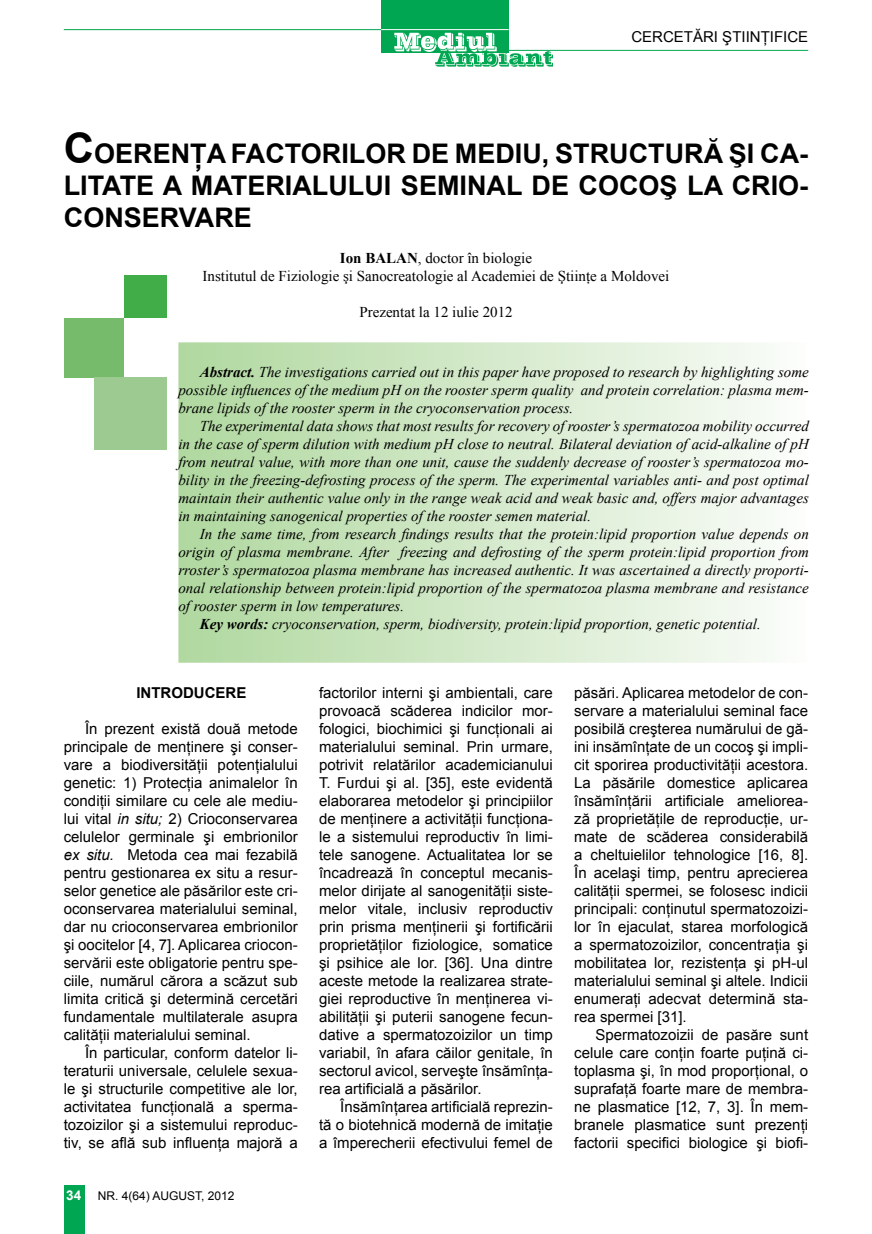
<style>
.page{position:relative;width:872px;height:1234px;background:#fff}
.page>*{position:absolute;margin:0;border:0;box-sizing:border-box;transform-origin:0 0}
.t1{font:700 27px "Arial";color:#000}
.t2{font:15px/18px "Arial";color:#000;text-align:justify}
.t3{font:italic 15px/18px "Times New Roman";color:#000;text-align:justify}
.t4{font:15px/18px "Times New Roman";color:#000;text-align:center}
.t5{font:700 15px "Arial";color:#000}
.t6{font:12px "Arial";color:#000}
.s1{font-size:42px}
.s2{font-weight:700}
.s3{font-style:italic}
.s4{font-weight:700;font-size:13.5px;color:#fff}
</style>
<div class="page">
<div style="left:64px;top:1185px;width:21px;height:48px;background:#00a651"></div>
<div style="left:381px;top:0;width:128px;height:53px;background:#00a651"></div>
<hr style="left:487px;top:50px;width:321px;height:1px;background:#00a651">
<hr style="left:64px;top:29px;width:317px;height:1px;background:#00a651">
<svg style="left:394px;top:33px;width:159px;height:34px"></svg>
<hr style="left:381px;top:29px;width:127px;height:1px;background:#fff">
<div style="left:124px;top:275px;width:42px;height:43px;background:#41ad49"></div>
<svg style="left:178px;top:342px;width:587px;height:320px;background:#d2e8c9"></svg>
<div style="left:64px;top:318px;width:59px;height:60px;background:#76bb6b"></div>
<div style="left:94px;top:377px;width:73px;height:73px;background:#9cca91"></div>
<p class="t2" style="left:631px;top:28px;width:12px">cercet</p>
<p class="t2" style="left:693px;top:28px;width:38px">ări ştiin</p>
<p class="t2" style="left:760px;top:28px;width:18px">ţifice</p>
<h1 class="t1" style="left:64px;top:135px;width:51px"><span class="s1">C</span>OERENŢA</h1>
<h1 class="t1" style="left:231px;top:135px;width:73px">FACTORILOR</h1>
<h1 class="t1" style="left:412px;top:135px;width:82px">DE MEDIU</h1>
<h1 class="t1" style="left:542px;top:135px;width:50px">, STRU</h1>
<h1 class="t1" style="left:628px;top:135px;width:40px">CTURĂ</h1>
<h1 class="t1" style="left:729px;top:135px;width:81px">ŞI CA-</h1>
<h1 class="t1" style="left:64px;top:168px;width:16px">LITATE</h1>
<h1 class="t1" style="left:163px;top:168px;width:68px">A MATERIALULUI</h1>
<h1 class="t1" style="left:401px;top:168px;width:75px">SEMINAL</h1>
<h1 class="t1" style="left:531px;top:168px;width:278px">DE COCOŞ LA CRIO-</h1>
<h1 class="t1" style="left:64px;top:200px;width:97px">CONSERVARE</h1>
<p class="t4" style="left:203px;top:249px;width:468px"><span class="s2">Ion BALAN</span>, doctor în biologie<br>Institutul de Fiziologie şi Sanocreatologie al Academiei de Ştiinţe a Moldovei</p>
<p class="t4" style="left:359px;top:303px;width:155px">Prezentat la 12 iulie 2012</p>
<p class="t3" style="left:178px;top:362px;width:632px;text-indent:21px"><span class="s2">Abstract.</span> The investigations carried out in this paper have proposed to research by highlighting some possible influences of the medium pH on the rooster sperm quality and protein correlation: plasma mem&shy;brane lipids of the rooster sperm in the cryoconservation process.</p>
<p class="t3" style="left:178px;top:416px;width:632px;text-indent:21px">The experimental data shows that most results for recovery of rooster’s spermatozoa mobility occurred in the case of sperm dilution with medium pH close to neutral. Bilateral deviation of acid-alkaline of pH from neutral value, with more than one unit, cause the suddenly decrease of rooster’s spermatozoa mo&shy;bility in the freezing-defrosting process of the sperm. The experimental variables anti- and post optimal maintain their authentic value only in the range weak acid and weak basic and, offers major advantages in maintaining sanogenical properties of the rooster semen material.</p>
<p class="t3" style="left:200px;top:524px;width:610px">In the same time, from research findings results that the protein:lipid proportion value depends on</p>
<p class="t3" style="left:178px;top:542px;width:632px">origin of plasma membrane. After freezing and defrosting of the sperm protein:lipid proportion from</p>
<p class="t3" style="left:178px;top:560px;width:632px">rroster’s spermatozoa plasma membrane has increased authentic. It was ascertained a directly proporti-</p>
<p class="t3" style="left:178px;top:578px;width:632px">onal relationship between protein:lipid proportion of the spermatozoa plasma membrane and resistance</p>
<p class="t3" style="left:178px;top:596px;width:227px">of rooster sperm in low temperatures.</p>
<p class="t3" style="left:200px;top:614px;width:562px"><span class="s2">Key words:</span> cryoconservation, sperm, biodiversity, protein:lipid proportion, genetic potential.</p>
<p class="t5" style="left:136px;top:682px;width:11px">INTRODU</p>
<p class="t5" style="left:205px;top:682px;width:22px">CERE</p>
<p class="t2" style="left:64px;top:720px;width:235px;text-indent:21px">În prezent există două metode principale de menţinere şi conser&shy;vare a biodiversităţii potenţialului genetic: 1) Protecţia animalelor în condiţii similare cu cele ale mediu&shy;lui vital <span class="s3">in situ;</span> 2) Crioconservarea celulelor germinale şi embrionilor <span class="s3">ex situ.</span> Metoda cea mai fezabilă pentru gestionarea ex situ a resur&shy;selor genetice ale păsărilor este cri&shy;oconservarea materialului seminal, dar nu crioconservarea embrionilor şi oocitelor [4, 7]. Aplicarea criocon&shy;servării este obligatorie pentru spe&shy;ciile, numărul cărora a scăzut sub limita critică şi determină cercetări fundamentale multilaterale asupra calităţii materialului seminal.</p>
<p class="t2" style="left:64px;top:1044px;width:235px;text-indent:21px">În particular, conform datelor li&shy;teraturii universale, celulele sexua&shy;le şi structurile competitive ale lor, activitatea funcţională a sperma&shy;tozoizilor şi a sistemului reproduc&shy;tiv, se află sub influenţa majoră a</p>
<p class="t6" style="left:66px;top:1187px;width:170px"><span class="s4">34</span> NR. 4(64) AUGUST, 2012</p>
<p class="t2" style="left:319px;top:684px;width:235px">factorilor interni şi ambientali, care provoacă scăderea indicilor mor&shy;fologici, biochimici şi funcţionali ai materialului seminal. Prin urmare, potrivit relatărilor academicianului T. Furdui şi al. [35], este evidentă elaborarea metodelor şi principiilor de menţinere a activităţii funcţiona&shy;le a sistemului reproductiv în limi&shy;tele sanogene. Actualitatea lor se încadrează în conceptul mecanis&shy;melor dirijate al sanogenităţii siste&shy;melor vitale, inclusiv reproductiv prin prisma menţinerii şi fortificării proprietăţilor fiziologice, somatice şi psihice ale lor. [36]. Una dintre aceste metode la realizarea strate&shy;giei reproductive în menţinerea vi&shy;abilităţii şi puterii sanogene fecun&shy;dative a spermatozoizilor un timp variabil, în afara căilor genitale, în sectorul avicol, serveşte însămînţa&shy;rea artificială a păsărilor.</p>
<p class="t2" style="left:319px;top:1098px;width:235px;text-indent:21px">Însămînţarea artificială reprezin&shy;tă o biotehnică modernă de imitaţie a împerecherii efectivului femel de</p>
<p class="t2" style="left:574px;top:684px;width:235px">păsări. Aplicarea metodelor de con&shy;servare a materialului seminal face posibilă creşterea numărului de gă&shy;ini insămînţate de un cocoş şi impli&shy;cit sporirea productivităţii acestora.<br>La păsările domestice aplicarea însămînţării artificiale ameliorea&shy;ză proprietăţile de reproducţie, ur&shy;mate de scăderea considerabilă a cheltuielilor tehnologice [16, 8].<br>În acelaşi timp, pentru aprecierea calităţii spermei, se folosesc indicii principali: conţinutul spermatozoizi&shy;lor în ejaculat, starea morfologică a spermatozoizilor, concentraţia şi mobilitatea lor, rezistenţa şi pH-ul materialului seminal şi altele. Indicii enumeraţi adecvat determină sta&shy;rea spermei [31].</p>
<p class="t2" style="left:574px;top:1026px;width:235px;text-indent:21px">Spermatozoizii de pasăre sunt celule care conţin foarte puţină ci&shy;toplasma şi, în mod proporţional, o suprafaţă foarte mare de membra&shy;ne plasmatice [12, 7, 3]. În mem&shy;branele plasmatice sunt prezenţi factorii specifici biologice şi biofi-</p>
</div>
